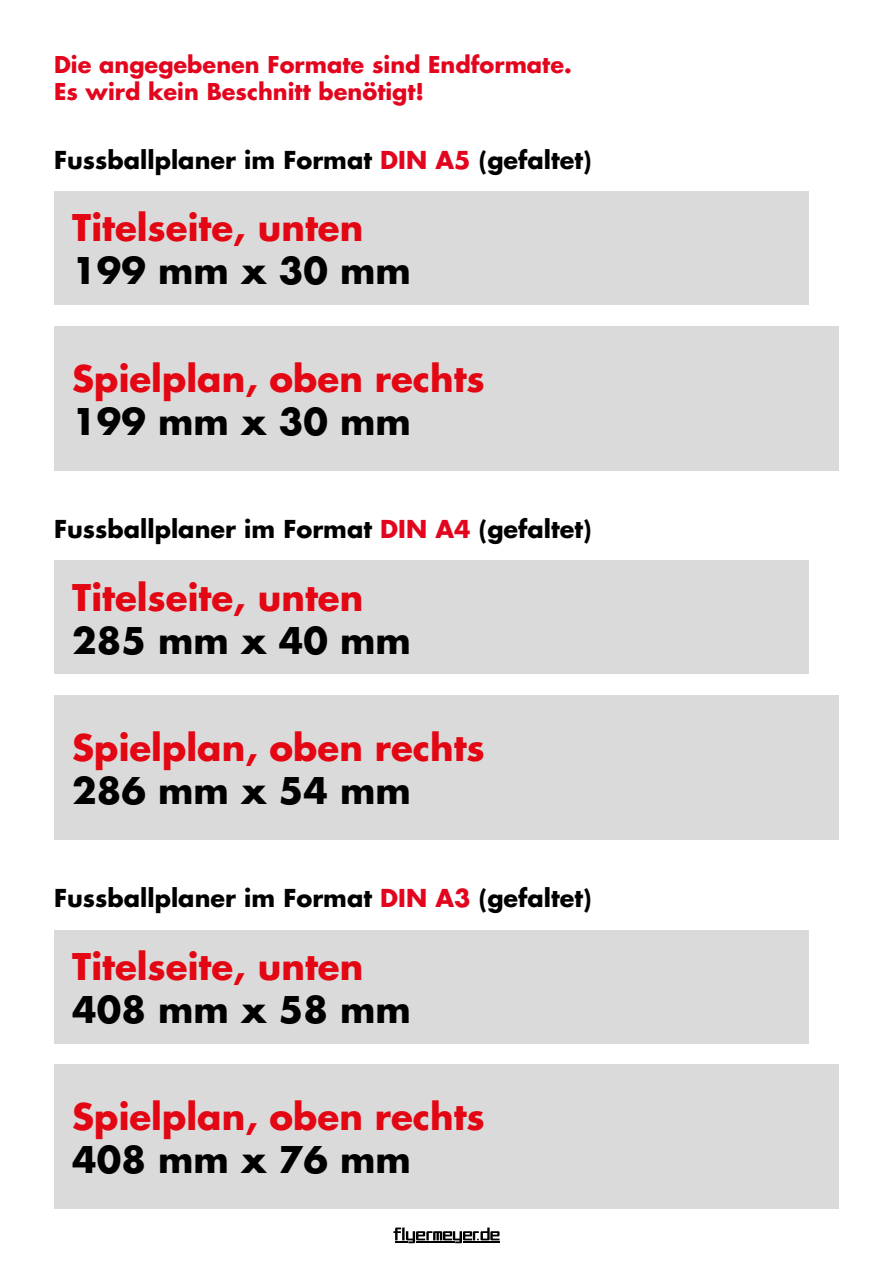
<style>
.page{position:relative;width:893px;height:1263px;background:#fff}
.page>*{position:absolute;margin:0;border:0;box-sizing:border-box;transform-origin:0 0}
.t1{font:700 35.7px "Futura Std";color:#e30613}
.t2{font:700 35.7px "Futura Std";color:#000}
.t3{font:700 24px "Futura Std";color:#000}
.t4{font:700 22.5px/27px "Futura Std";color:#e3051d}
.s1{color:#e3051d}
</style>
<div class="page">
<div style="left:54px;top:191px;width:755px;height:114px;background:#dadada"></div>
<div style="left:54px;top:326px;width:785px;height:144px;background:#dadada"></div>
<div style="left:54px;top:560px;width:755px;height:114px;background:#dadada"></div>
<div style="left:54px;top:696px;width:785px;height:144px;background:#dadada"></div>
<div style="left:54px;top:930px;width:755px;height:113px;background:#dadada"></div>
<div style="left:54px;top:1065px;width:785px;height:144px;background:#dadada"></div>
<svg style="left:393px;top:1227px;width:106px;height:16px"></svg>
<p class="t4" style="left:54px;top:50px;width:519px">Die angegebenen Formate sind Endformate.<br>Es wird kein Beschnitt benötigt!</p>
<p class="t3" style="left:54px;top:144px;width:539px">Fussballplaner im Format <span class="s1">DIN A5</span> (gefaltet)</p>
<h1 class="t1" style="left:72px;top:204px;width:293px">Titelseite, unten</h1>
<h1 class="t2" style="left:72px;top:247px;width:340px">199 mm x 30 mm</h1>
<h1 class="t1" style="left:72px;top:355px;width:414px">Spielplan, oben rechts</h1>
<h1 class="t2" style="left:72px;top:397px;width:340px">199 mm x 30 mm</h1>
<p class="t3" style="left:54px;top:513px;width:539px">Fussballplaner im Format <span class="s1">DIN A4</span> (gefaltet)</p>
<h1 class="t1" style="left:72px;top:573px;width:293px">Titelseite, unten</h1>
<h1 class="t2" style="left:72px;top:616px;width:340px">285 mm x 40 mm</h1>
<h1 class="t1" style="left:72px;top:724px;width:414px">Spielplan, oben rechts</h1>
<h1 class="t2" style="left:72px;top:767px;width:340px">286 mm x 54 mm</h1>
<p class="t3" style="left:54px;top:882px;width:539px">Fussballplaner im Format <span class="s1">DIN A3</span> (gefaltet)</p>
<h1 class="t1" style="left:72px;top:943px;width:293px">Titelseite, unten</h1>
<h1 class="t2" style="left:72px;top:986px;width:340px">408 mm x 58 mm</h1>
<h1 class="t1" style="left:72px;top:1093px;width:414px">Spielplan, oben rechts</h1>
<h1 class="t2" style="left:72px;top:1136px;width:340px">408 mm x 76 mm</h1>
</div>
